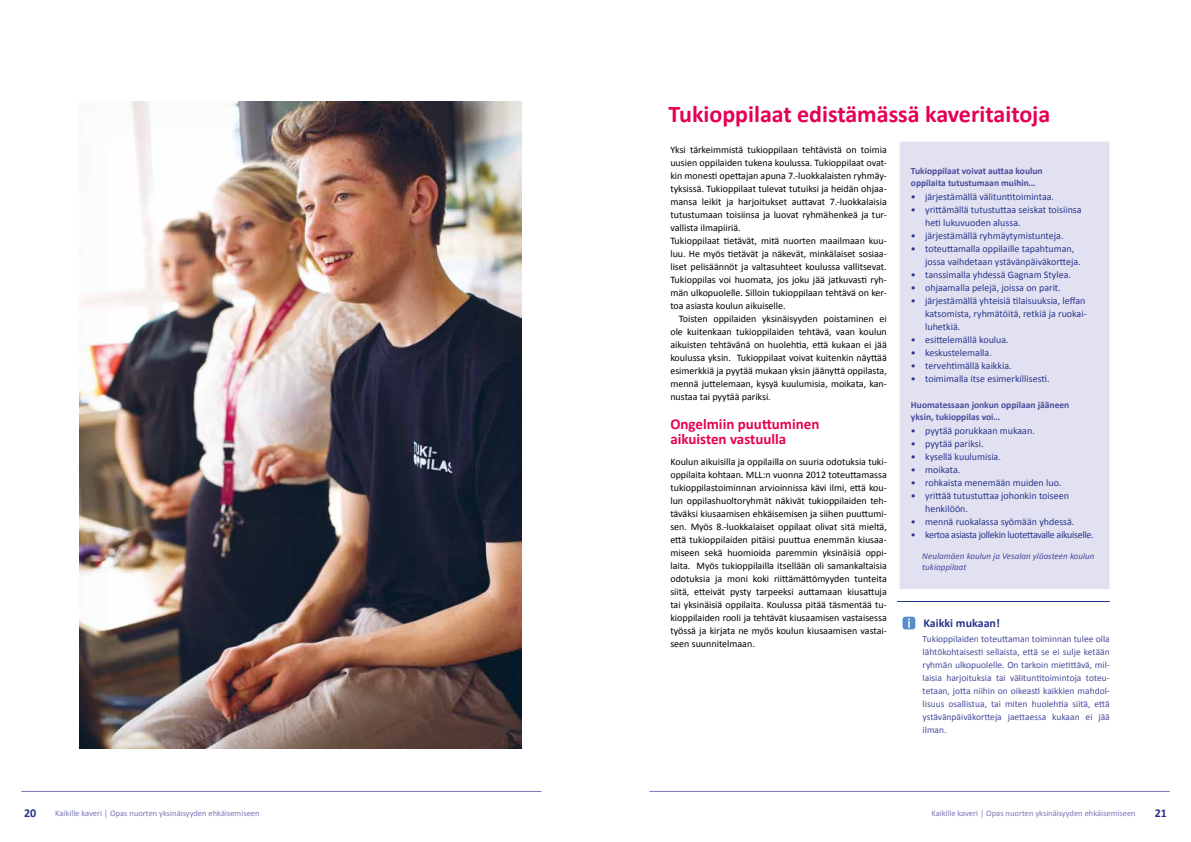
<style>
.page{position:relative;width:1191px;height:842px;background:#fff}
.page>*{position:absolute;margin:0;border:0;box-sizing:border-box;transform-origin:0 0}
.t1{font:700 24px "Calibri";color:#e50054}
.t2{font:700 15px/15px "Calibri";color:#e50054}
.t3{font:700 12px "Calibri";color:#28348b}
.t4{font:10px/13px "Calibri";color:#000;text-align:justify}
.t5{font:10px/13px "Calibri";color:#28348b}
.t6{font:10px "Calibri";letter-spacing:-.03em;color:#28348b}
.t7{font:9.5px/13px "Calibri";color:#464a9a;text-align:justify}
.t8{font:700 9.5px/12px "Calibri";color:#464a9a}
.t9{font:italic 9px/10.5px "Calibri";color:#464a9a}
.t10{font:8.5px "Calibri";color:#7a78b8}
</style>
<div class="page">
<hr style="left:21px;top:791px;width:520px;height:1px;background:#7a78b8">
<hr style="left:649px;top:791px;width:520px;height:1px;background:#7a78b8">
<div style="left:899px;top:141px;width:211px;height:448px;background:#e2e1f2"></div>
<hr style="left:897px;top:601px;width:212px;height:1px;background:#28348b">
<div style="left:902px;top:617px;width:13px;height:12px;background:#578dca;border-radius:3px"></div>
<svg style="left:908px;top:618px;width:2px;height:10px"></svg>
<img style="left:79px;top:101px;width:443px;height:647px">
<h1 class="t1" style="left:668px;top:99px;width:383px">Tukioppilaat edistämässä kaveritaitoja</h1>
<p class="t4" style="left:670px;top:143px;width:218px;text-align:left">Yksi tärkeimmistä tukioppilaan tehtävistä on toimia uusien oppilaiden tukena koulussa. Tukioppilaat ovat&shy;kin monesti opettajan apuna 7.-luokkalaisten ryhmäy&shy;tyksissä. Tukioppilaat tulevat tutuiksi ja heidän ohjaa&shy;mansa leikit ja harjoitukset auttavat 7.-luokkalaisia tutustumaan toisiinsa ja luovat ryhmähenkeä ja tur&shy;vallista ilmapiiriä.<br>Tukioppilaat tietävät, mitä nuorten maailmaan kuu&shy;luu. He myös tietävät ja näkevät, minkälaiset sosiaa&shy;liset pelisäännöt ja valtasuhteet koulussa vallitsevat.<br>Tukioppilas voi huomata, jos joku jää jatkuvasti ryh&shy;män ulkopuolelle. Silloin tukioppilaan tehtävä on ker&shy;toa asiasta koulun aikuiselle.</p>
<p class="t4" style="left:670px;top:312px;width:218px;text-indent:8px">Toisten oppilaiden yksinäisyyden poistaminen ei ole kuitenkaan tukioppilaiden tehtävä, vaan koulun aikuisten tehtävänä on huolehtia, että kukaan ei jää koulussa yksin. Tukioppilaat voivat kuitenkin näyttää esimerkkiä ja pyytää mukaan yksin jäänyttä oppilasta, mennä juttelemaan, kysyä kuulumisia, moikata, kan&shy;nustaa tai pyytää pariksi.</p>
<h2 class="t2" style="left:670px;top:417px;width:150px">Ongelmiin puuttuminen aikuisten vastuulla</h2>
<p class="t4" style="left:670px;top:455px;width:218px">Koulun aikuisilla ja oppilailla on suuria odotuksia tuki&shy;oppilaita kohtaan. MLL:n vuonna 2012 toteuttamassa tukioppilastoiminnan arvioinnissa kävi ilmi, että kou&shy;lun oppilashuoltoryhmät näkivät tukioppilaiden teh&shy;täväksi kiusaamisen ehkäisemisen ja siihen puuttumi&shy;sen. Myös 8.-luokkalaiset oppilaat olivat sitä mieltä, että tukioppilaiden pitäisi puuttua enemmän kiusaa&shy;miseen sekä huomioida paremmin yksinäisiä oppi&shy;laita. Myös tukioppilailla itsellään oli samankaltaisia odotuksia ja moni koki riittämättömyyden tunteita siitä, etteivät pysty tarpeeksi auttamaan kiusattuja tai yksinäisiä oppilaita. Koulussa pitää täsmentää tu&shy;kioppilaiden rooli ja tehtävät kiusaamisen vastaisessa työssä ja kirjata ne myös koulun kiusaamisen vastai&shy;seen suunnitelmaan.</p>
<p class="t8" style="left:911px;top:165px;width:133px">Tukioppilaat voivat auttaa koulun oppilaita tutustumaan muihin…</p>
<p class="t5" style="left:911px;top:190px;width:145px">• järjestämällä välituntitoimintaa.</p>
<p class="t5" style="left:925px;top:203px;width:158px;text-indent:-14px">• yrittämällä tutustuttaa seiskat toisiinsa heti lukuvuoden alussa.</p>
<p class="t5" style="left:911px;top:229px;width:154px">• järjestämällä ryhmäytymistunteja.</p>
<p class="t5" style="left:925px;top:242px;width:157px;text-indent:-14px">• toteuttamalla oppilaille tapahtuman, jossa vaihdetaan ystävänpäiväkortteja.</p>
<p class="t5" style="left:911px;top:268px;width:161px">• tanssimalla yhdessä Gagnam Stylea.</p>
<p class="t5" style="left:911px;top:281px;width:151px">• ohjaamalla pelejä, joissa on parit.</p>
<p class="t5" style="left:925px;top:294px;width:163px;text-indent:-14px">• järjestämällä yhteisiä tilaisuuksia, leffan katsomista, ryhmätöitä, retkiä ja ruokai&shy;luhetkiä.</p>
<p class="t5" style="left:911px;top:333px;width:99px">• esittelemällä koulua.</p>
<p class="t5" style="left:911px;top:346px;width:82px">• keskustelemalla.</p>
<p class="t5" style="left:911px;top:359px;width:102px">• tervehtimällä kaikkia.</p>
<p class="t5" style="left:911px;top:372px;width:140px">• toimimalla itse esimerkillisesti.</p>
<p class="t8" style="left:911px;top:399px;width:160px">Huomatessaan jonkun oppilaan jääneen yksin, tukioppilas voi…</p>
<p class="t5" style="left:911px;top:424px;width:125px">• pyytää porukkaan mukaan.</p>
<p class="t5" style="left:911px;top:437px;width:74px">• pyytää pariksi.</p>
<p class="t5" style="left:911px;top:450px;width:91px">• kysellä kuulumisia.</p>
<p class="t5" style="left:911px;top:463px;width:51px">• moikata.</p>
<p class="t5" style="left:911px;top:476px;width:152px">• rohkaista menemään muiden luo.</p>
<p class="t5" style="left:925px;top:489px;width:145px;text-indent:-14px">• yrittää tutustuttaa johonkin toiseen henkilöön.</p>
<p class="t5" style="left:911px;top:515px;width:165px">• mennä ruokalassa syömään yhdessä.</p>
<p class="t6" style="left:911px;top:528px;width:184px">• kertoa asiasta jollekin luotettavalle aikuiselle.</p>
<p class="t9" style="left:922px;top:550px;width:174px">Neulamäen koulun ja Vesalan yläasteen koulun tukioppilaat</p>
<p class="t3" style="left:923px;top:615px;width:78px">Kaikki mukaan!</p>
<p class="t7" style="left:922px;top:632px;width:189px">Tukioppilaiden toteuttaman toiminnan tulee olla lähtökohtaisesti sellaista, että se ei sulje ketään ryhmän ulkopuolelle. On tarkoin mietittävä, mil&shy;laisia harjoituksia tai välituntitoimintoja toteu&shy;tetaan, jotta niihin on oikeasti kaikkien mahdol&shy;lisuus osallistua, tai miten huolehtia siitä, että ystävänpäiväkortteja jaettaessa kukaan ei jää ilman.</p>
<p class="t3" style="left:24px;top:805px;width:14px">20</p>
<p class="t10" style="left:55px;top:807px;width:206px">Kaikille kaveri │ Opas nuorten yksinäisyyden ehkäisemiseen</p>
<p class="t10" style="left:931px;top:807px;width:206px">Kaikille kaveri │ Opas nuorten yksinäisyyden ehkäisemiseen</p>
<p class="t3" style="left:1154px;top:805px;width:14px">21</p>
</div>
